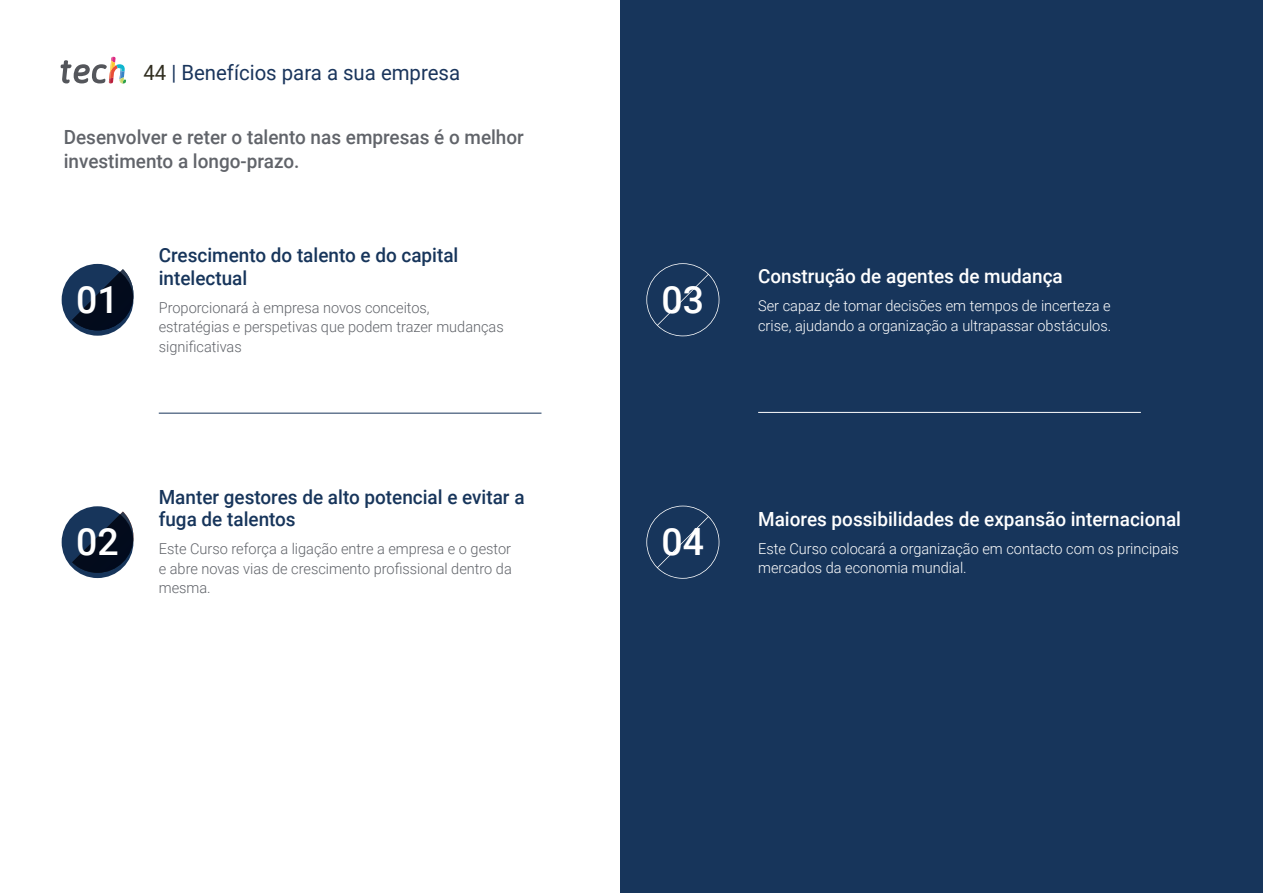
<style>
.page{position:relative;width:1263px;height:893px;background:#fff}
.page>*{position:absolute;margin:0;border:0;box-sizing:border-box;transform-origin:0 0}
.t1{font:500 37.5px "Roboto";color:#fff}
.t2{font:21px "Roboto";color:#1a355c}
.t3{font:500 19.5px/22.5px "Roboto";color:#17355b}
.t4{font:500 19.5px "Roboto";color:#fff}
.t5{font:500 19.5px/24px "Roboto";color:#61646a}
.t6{font:300 15px/19.5px "Roboto";color:#61646a;text-align:justify}
.t7{font:300 15px/19.5px "Roboto";color:#fff}
.s1{color:#312e20}
</style>
<div class="page">
<div style="left:621px;top:0;width:642px;height:893px;background:#17355b"></div>
<hr style="left:159px;top:413px;width:382px;height:1px;background:#17355b">
<hr style="left:758px;top:412px;width:383px;height:1px;background:#fff">
<svg style="left:646px;top:506px;width:73px;height:73px"></svg>
<svg style="left:646px;top:263px;width:73px;height:73px"></svg>
<svg style="left:61px;top:57px;width:65px;height:27px"></svg>
<div style="left:62px;top:264px;width:71px;height:72px;background:#17355b;border-radius:50%"></div>
<div style="left:62px;top:506px;width:71px;height:72px;background:#17355b;border-radius:50%"></div>
<svg style="left:72px;top:269px;width:61px;height:61px"></svg>
<svg style="left:72px;top:512px;width:61px;height:61px"></svg>
<h2 class="t2" style="left:144px;top:57px;width:318px"><span class="s1">44</span> | Benefícios para a sua empresa</h2>
<h3 class="t5" style="left:64px;top:125px;width:462px">Desenvolver e reter o talento nas empresas é o melhor investimento a longo-prazo.</h3>
<h1 class="t1" style="left:76px;top:273px;width:44px">01</h1>
<h3 class="t3" style="left:159px;top:243px;width:301px">Crescimento do talento e do capital intelectual</h3>
<p class="t6" style="left:159px;top:297px;width:346px;text-align:left">Proporcionará à empresa novos conceitos, estratégias e perspetivas que podem trazer mudanças significativas</p>
<h1 class="t1" style="left:76px;top:515px;width:44px">02</h1>
<h3 class="t3" style="left:159px;top:485px;width:367px">Manter gestores de alto potencial e evitar a fuga de talentos</h3>
<p class="t6" style="left:159px;top:538px;width:355px">Este Curso reforça a ligação entre a empresa e o gestor e abre novas vias de crescimento profissional dentro da mesma.</p>
<h1 class="t1" style="left:662px;top:273px;width:44px">03</h1>
<h3 class="t4" style="left:758px;top:263px;width:306px">Construção de agentes de mudança</h3>
<p class="t7" style="left:758px;top:296px;width:355px">Ser capaz de tomar decisões em tempos de incerteza e crise, ajudando a organização a ultrapassar obstáculos.</p>
<h1 class="t1" style="left:662px;top:515px;width:44px">04</h1>
<h3 class="t4" style="left:758px;top:505px;width:424px">Maiores possibilidades de expansão internacional</h3>
<p class="t7" style="left:758px;top:538px;width:422px">Este Curso colocará a organização em contacto com os principais mercados da economia mundial.</p>
</div>
